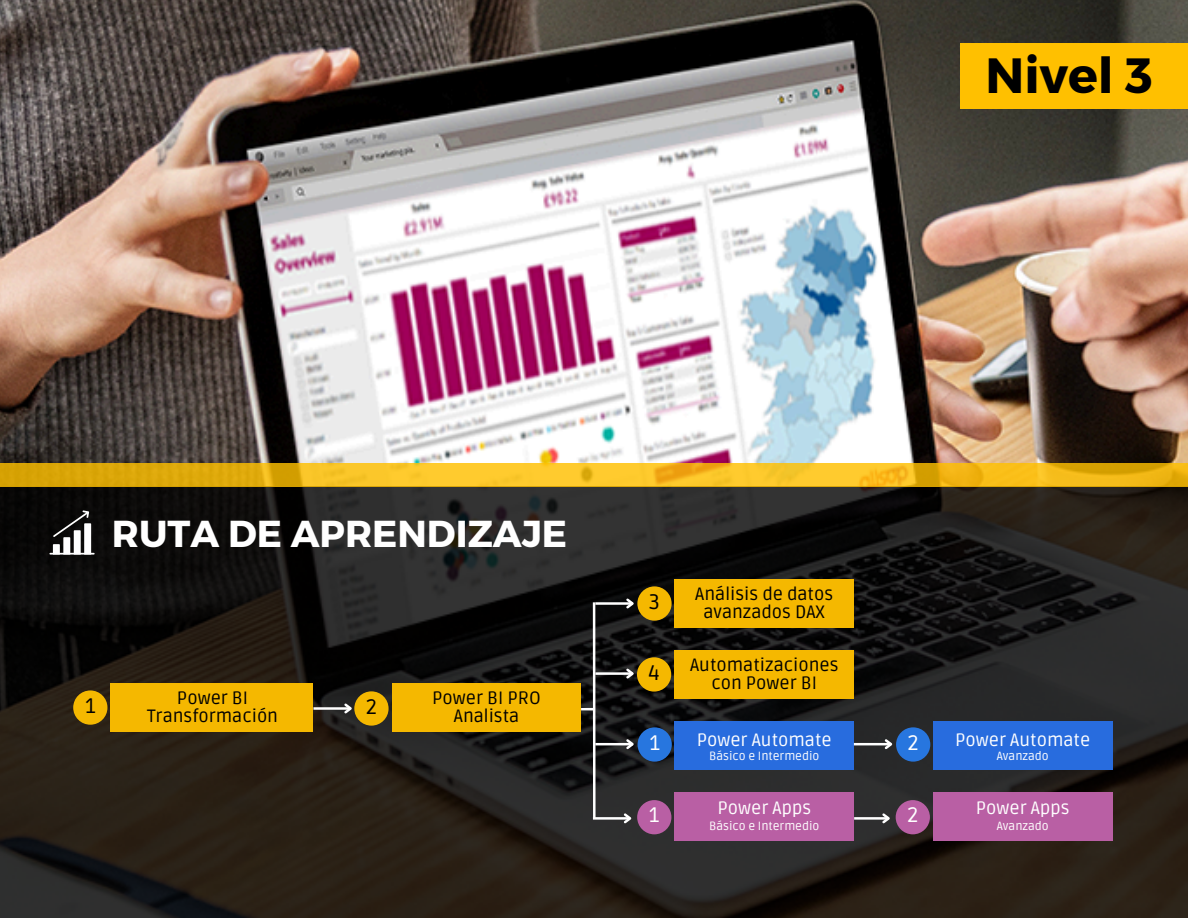
<style>
.page{position:relative;width:1188px;height:918px;background:#fff}
.page>*{position:absolute;margin:0;border:0;box-sizing:border-box;transform-origin:0 0}
.t1{font:700 49.5px "Montserrat";color:#000}
.t2{font:700 37.5px "Montserrat";color:#fff}
.t3{font:21px "Ruda";color:#000}
.t4{font:21px "Ruda";color:#fff}
.t5{font:17.85px/17.9px "Ruda";color:#000;text-align:center}
.t6{font:17.85px "Ruda";color:#fff}
.t7{font:12px "Ruda";color:#fff}
</style>
<div class="page">
<img style="left:0;top:0;width:1188px;height:463px">
<svg style="left:0;top:487px;width:1188px;height:431px;background:#201c19"></svg>
<svg style="left:0;top:463px;width:1188px;height:24px;background:#eeb81a"></svg>
<div style="left:960px;top:44px;width:228px;height:65px;background:#ffc000"></div>
<hr style="left:49px;top:553px;width:46px;height:1px;background:#fff">
<svg style="left:53px;top:510px;width:38px;height:43px"></svg>
<div style="left:111px;top:683px;width:202px;height:49px;background:#f5b800"></div>
<div style="left:674px;top:579px;width:180px;height:49px;background:#f5b800"></div>
<div style="left:674px;top:650px;width:180px;height:49px;background:#f5b800"></div>
<div style="left:674px;top:721px;width:180px;height:49px;background:#286cde"></div>
<div style="left:674px;top:792px;width:180px;height:49px;background:#b95fa4"></div>
<div style="left:392px;top:683px;width:189px;height:49px;background:#f5b800"></div>
<div style="left:73px;top:690px;width:34px;height:35px;background:#f5b800;border-radius:50%"></div>
<hr style="left:593px;top:602px;width:3px;height:216px;background:#fff">
<hr style="left:313px;top:707px;width:38px;height:3px;background:#fff">
<svg style="left:342px;top:701px;width:13px;height:15px"></svg>
<hr style="left:595px;top:602px;width:38px;height:3px;background:#fff">
<svg style="left:624px;top:596px;width:13px;height:15px"></svg>
<hr style="left:595px;top:672px;width:38px;height:3px;background:#fff">
<svg style="left:624px;top:666px;width:13px;height:15px"></svg>
<hr style="left:595px;top:743px;width:38px;height:2px;background:#fff">
<svg style="left:624px;top:737px;width:13px;height:14px"></svg>
<hr style="left:593px;top:817px;width:37px;height:3px;background:#fff">
<svg style="left:622px;top:811px;width:12px;height:15px"></svg>
<svg style="left:581px;top:708px;width:12px;height:2px"></svg>
<div style="left:354px;top:691px;width:35px;height:35px;background:#f5b800;border-radius:50%"></div>
<div style="left:637px;top:586px;width:35px;height:35px;background:#f5b800;border-radius:50%"></div>
<div style="left:637px;top:657px;width:34px;height:35px;background:#f5b800;border-radius:50%"></div>
<div style="left:638px;top:727px;width:34px;height:35px;background:#2776df;border-radius:50%"></div>
<div style="left:637px;top:800px;width:34px;height:34px;background:#b95fa4;border-radius:50%"></div>
<div style="left:933px;top:721px;width:180px;height:49px;background:#286cde"></div>
<div style="left:933px;top:792px;width:180px;height:49px;background:#b95fa4"></div>
<hr style="left:854px;top:743px;width:37px;height:2px;background:#fff">
<svg style="left:883px;top:737px;width:12px;height:14px"></svg>
<hr style="left:854px;top:817px;width:35px;height:3px;background:#fff">
<svg style="left:880px;top:811px;width:13px;height:15px"></svg>
<div style="left:896px;top:727px;width:34px;height:35px;background:#2776df;border-radius:50%"></div>
<div style="left:896px;top:800px;width:34px;height:34px;background:#b95fa4;border-radius:50%"></div>
<h1 class="t1" style="left:986px;top:43px;width:169px">Nivel 3</h1>
<p class="t2" style="left:112px;top:509px;width:457px">RUTA DE APRENDIZAJE</p>
<p class="t3" style="left:85px;top:693px;width:12px">1</p>
<p class="t5" style="left:147px;top:689px;width:132px">Power BI<br>Transformación</p>
<p class="t3" style="left:366px;top:694px;width:13px">2</p>
<p class="t5" style="left:432px;top:689px;width:110px">Power BI PRO<br>Analista</p>
<p class="t3" style="left:649px;top:589px;width:12px">3</p>
<p class="t3" style="left:648px;top:660px;width:13px">4</p>
<p class="t4" style="left:649px;top:730px;width:12px">1</p>
<p class="t4" style="left:649px;top:803px;width:12px">1</p>
<p class="t5" style="left:695px;top:586px;width:139px">Análisis de datos avanzados DAX</p>
<p class="t5" style="left:690px;top:657px;width:150px">Automatizaciones con Power BI</p>
<p class="t6" style="left:697px;top:729px;width:137px">Power Automate</p>
<p class="t7" style="left:709px;top:749px;width:112px">Básico e Intermedio</p>
<p class="t6" style="left:717px;top:797px;width:95px">Power Apps</p>
<p class="t7" style="left:709px;top:819px;width:112px">Básico e Intermedio</p>
<p class="t4" style="left:908px;top:730px;width:13px">2</p>
<p class="t4" style="left:907px;top:803px;width:13px">2</p>
<p class="t6" style="left:955px;top:729px;width:137px">Power Automate</p>
<p class="t7" style="left:997px;top:749px;width:53px">Avanzado</p>
<p class="t6" style="left:976px;top:797px;width:95px">Power Apps</p>
<p class="t7" style="left:997px;top:819px;width:53px">Avanzado</p>
</div>
